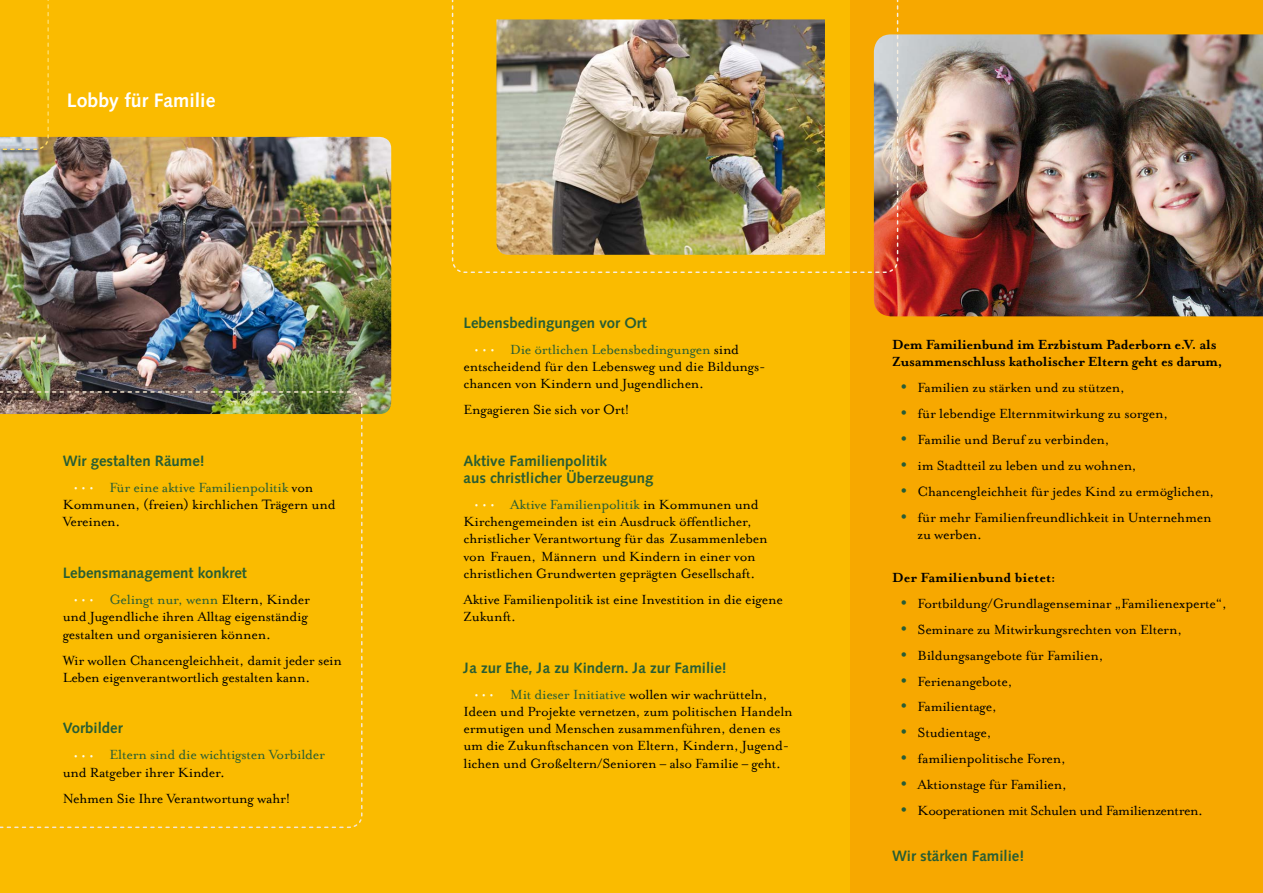
<style>
.page{position:relative;width:1263px;height:893px;background:#fff}
.page>*{position:absolute;margin:0;border:0;box-sizing:border-box;transform-origin:0 0}
.t1{font:700 19.5px "Syntax LT Std";color:#fff}
.t2{font:15.3px/17.2px "Mrs Eaves Roman";letter-spacing:-.015em;color:#000}
.t3{font:700 15.3px/17.2px "Mrs Eaves";letter-spacing:-.015em;color:#000}
.t4{font:15.3px "Mrs Eaves Roman";letter-spacing:-.015em;color:#285d34}
.t5{font:700 15px/17.2px "Syntax LT Std";color:#285d34}
.s1{color:#285d34}
</style>
<div class="page">
<div style="left:0;top:0;width:425px;height:893px;background:#fabb00"></div>
<div style="left:412px;top:0;width:851px;height:893px;background:#fabb00"></div>
<img style="left:0;top:137px;width:391px;height:277px">
<svg style="left:0;top:390px;width:363px;height:439px"></svg>
<svg style="left:0;top:0;width:50px;height:151px"></svg>
<div style="left:850px;top:0;width:413px;height:893px;background:#f7a800"></div>
<img style="left:874px;top:34px;width:389px;height:282px">
<svg style="left:451px;top:0;width:448px;height:274px"></svg>
<img style="left:496px;top:19px;width:329px;height:236px">
<svg style="left:83px;top:487px;width:10px;height:3px"></svg>
<svg style="left:83px;top:600px;width:10px;height:2px"></svg>
<svg style="left:63px;top:755px;width:30px;height:8px"></svg>
<p class="t1" style="left:67px;top:89px;width:150px">Lobby für Familie</p>
<p class="t5" style="left:63px;top:452px;width:144px">Wir gestalten Räume!</p>
<p class="t2" style="left:63px;top:479px;width:274px;text-indent:47px"><span class="s1">Für eine aktive Familienpolitik</span> von<br>Kommunen, (freien) kirchlichen Trägern und<br>Vereinen.</p>
<p class="t5" style="left:63px;top:564px;width:186px">Lebensmanagement konkret</p>
<p class="t2" style="left:63px;top:591px;width:249px;text-indent:47px"><span class="s1">Gelingt nur, wenn</span> Eltern, Kinder und Jugendliche ihren Alltag eigenständig gestalten und organisieren können.</p>
<p class="t2" style="left:63px;top:651px;width:281px">Wir wollen Chancengleichheit, damit jeder sein<br>Leben eigenverantwortlich gestalten kann.</p>
<p class="t5" style="left:63px;top:720px;width:62px">Vorbilder</p>
<p class="t4" style="left:109px;top:746px;width:217px">Eltern sind die wichtigsten Vorbilder</p>
<p class="t2" style="left:63px;top:759px;width:230px;line-height:26px">und Ratgeber ihrer Kinder.<br>Nehmen Sie Ihre Verantwortung wahr!</p>
<p class="t5" style="left:463px;top:314px;width:185px">Lebensbedingungen vor Ort</p>
<p class="t2" style="left:463px;top:340px;width:301px;text-indent:47px"><span class="s1">Die örtlichen Lebensbedingungen</span> sind entscheidend für den Lebensweg und die Bildungs&shy;chancen von Kindern und Jugendlichen.</p>
<p class="t2" style="left:463px;top:401px;width:168px">Engagieren Sie sich vor Ort!</p>
<p class="t5" style="left:463px;top:452px;width:191px">Aktive Familienpolitik<br>aus christlicher Überzeugung</p>
<p class="t2" style="left:463px;top:496px;width:305px;text-indent:47px"><span class="s1">Aktive Familienpolitik</span> in Kommunen und Kirchengemeinden ist ein Ausdruck öffentlicher, christlicher Verantwortung für das Zusammenleben von Frauen, Männern und Kindern in einer von christlichen Grundwerten geprägten Gesellschaft.</p>
<p class="t2" style="left:463px;top:591px;width:321px">Aktive Familienpolitik ist eine Investition in die eigene<br>Zukunft.</p>
<p class="t5" style="left:463px;top:659px;width:265px">Ja zur Ehe, Ja zu Kindern. Ja zur Familie!</p>
<p class="t2" style="left:463px;top:685px;width:331px;text-indent:47px"><span class="s1">Mit dieser Initiative</span> wollen wir wachrütteln, Ideen und Projekte vernetzen, zum politischen Handeln ermutigen und Menschen zusammenführen, denen es um die Zukunftschancen von Eltern, Kindern, Jugend&shy;lichen und Großeltern/Senioren – also Familie – geht.</p>
<p class="t3" style="left:892px;top:336px;width:332px">Dem Familienbund im Erzbistum Paderborn e.V. als<br>Zusammenschluss katholischer Eltern geht es darum,</p>
<p class="t2" style="left:918px;top:375px;width:298px;line-height:25.8px">Familien zu stärken und zu stützen,<br>für lebendige Elternmitwirkung zu sorgen, Familie und Beruf zu verbinden,<br>im Stadtteil zu leben und zu wohnen, Chancengleichheit für jedes Kind zu ermöglichen, für mehr Familienfreundlichkeit in Unternehmen</p>
<p class="t2" style="left:918px;top:526px;width:66px">zu werben.</p>
<p class="t3" style="left:892px;top:569px;width:165px">Der Familienbund bietet:</p>
<p class="t2" style="left:918px;top:591px;width:311px;line-height:25.8px">Fortbildung/Grundlagenseminar „Familienexperte“,<br>Seminare zu Mitwirkungsrechten von Eltern,<br>Bildungsangebote für Familien,<br>Ferienangebote,<br>Familientage,<br>Studientage,<br>familienpolitische Foren,<br>Aktionstage für Familien,<br>Kooperationen mit Schulen und Familienzentren.</p>
<p class="t5" style="left:892px;top:848px;width:134px">Wir stärken Familie!</p>
</div>
